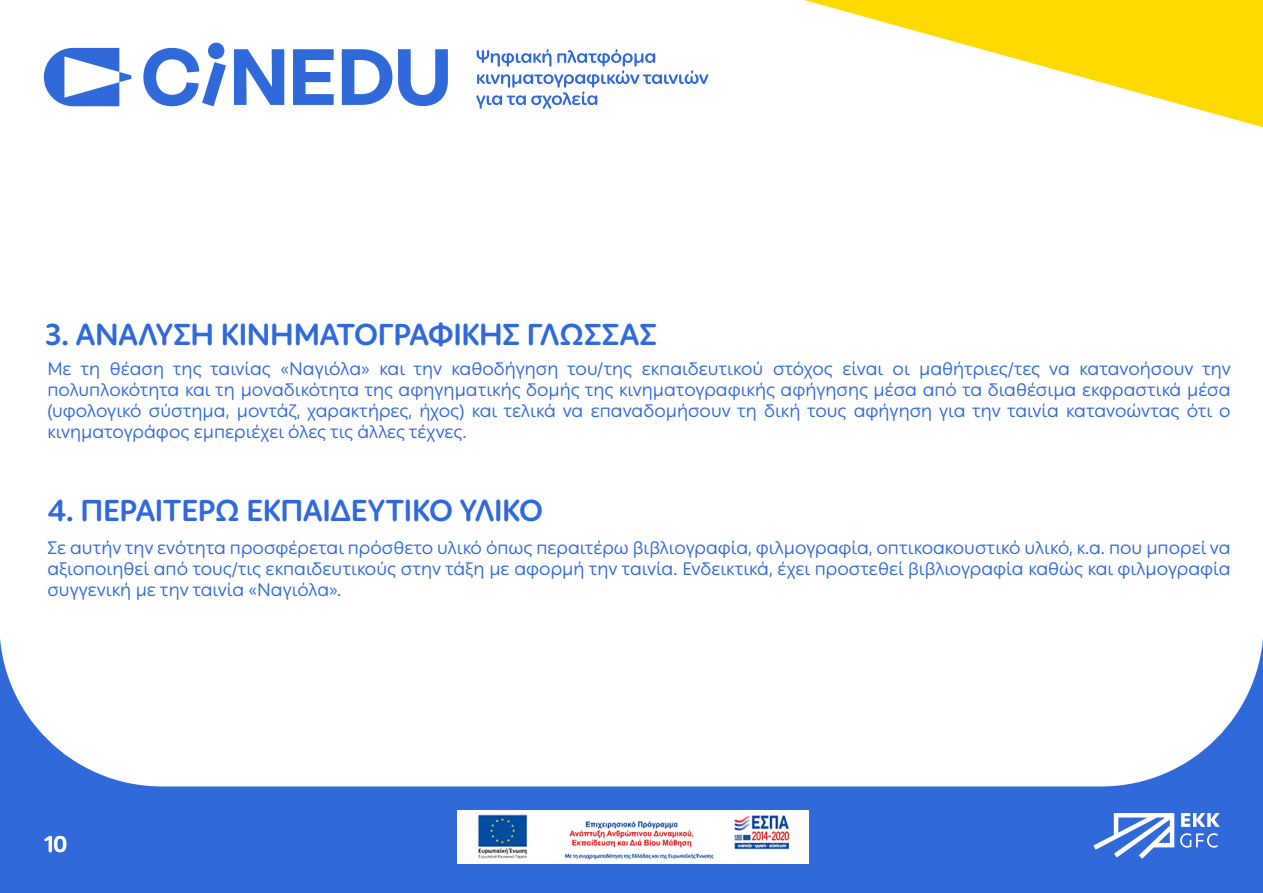
<style>
.page{position:relative;width:1263px;height:893px;background:#306ada}
.page>*{position:absolute;margin:0;border:0;box-sizing:border-box;transform-origin:0 0}
.t1{font:700 30px "Ping Round LCG";letter-spacing:-.01em;color:#306ada}
.t2{font:700 22.5px "Ping Round LCG";color:#fff}
.t3{font:18px/21px "Ping Round LCG";color:#306ada;text-align:justify}
</style>
<div class="page">
<div style="left:0;top:0;width:1263px;height:786px;background:#fff"></div>
<svg style="left:44px;top:48px;width:87px;height:58px"></svg>
<svg style="left:143px;top:43px;width:83px;height:63px"></svg>
<svg style="left:234px;top:49px;width:50px;height:56px"></svg>
<svg style="left:293px;top:49px;width:41px;height:56px"></svg>
<svg style="left:342px;top:49px;width:50px;height:56px"></svg>
<svg style="left:398px;top:49px;width:50px;height:57px"></svg>
<svg style="left:476px;top:49px;width:232px;height:60px"></svg>
<svg style="left:804px;top:0;width:459px;height:127px"></svg>
<img style="left:458px;top:811px;width:350px;height:52px">
<svg style="left:1093px;top:813px;width:81px;height:46px"></svg>
<svg style="left:1181px;top:813px;width:39px;height:14px"></svg>
<svg style="left:1180px;top:833px;width:37px;height:15px"></svg>
<h1 class="t1" style="left:45px;top:311px;width:613px">3. ΑΝΑΛΥΣΗ ΚΙΝΗΜΑΤΟΓΡΑΦΙΚΗΣ ΓΛΩΣΣΑΣ</h1>
<p class="t3" style="left:47px;top:358px;width:1185px">Με τη θέαση της ταινίας «Ναγιόλα» και την καθοδήγηση του/της εκπαιδευτικού στόχος είναι οι μαθήτριες/τες να κατανοήσουν την πολυπλοκότητα και τη μοναδικότητα της αφηγηματικής δομής της κινηματογραφικής αφήγησης μέσα από τα διαθέσιμα εκφραστικά μέσα (υφολογικό σύστημα, μοντάζ, χαρακτήρες, ήχος) και τελικά να επαναδομήσουν τη δική τους αφήγηση για την ταινία κατανοώντας ότι ο κινηματογράφος εμπεριέχει όλες τις άλλες τέχνες.</p>
<h1 class="t1" style="left:47px;top:487px;width:497px">4. ΠΕΡΑΙΤΕΡΩ ΕΚΠΑΙΔΕΥΤΙΚΟ ΥΛΙΚΟ</h1>
<p class="t3" style="left:47px;top:537px;width:1185px">Σε αυτήν την ενότητα προσφέρεται πρόσθετο υλικό όπως περαιτέρω βιβλιογραφία, φιλμογραφία, οπτικοακουστικό υλικό, κ.α. που μπορεί να αξιοποιηθεί από τους/τις εκπαιδευτικούς στην τάξη με αφορμή την ταινία. Ενδεικτικά, έχει προστεθεί βιβλιογραφία καθώς και φιλμογραφία συγγενική με την ταινία «Ναγιόλα».</p>
<p class="t2" style="left:45px;top:826px;width:24px">10</p>
</div>
